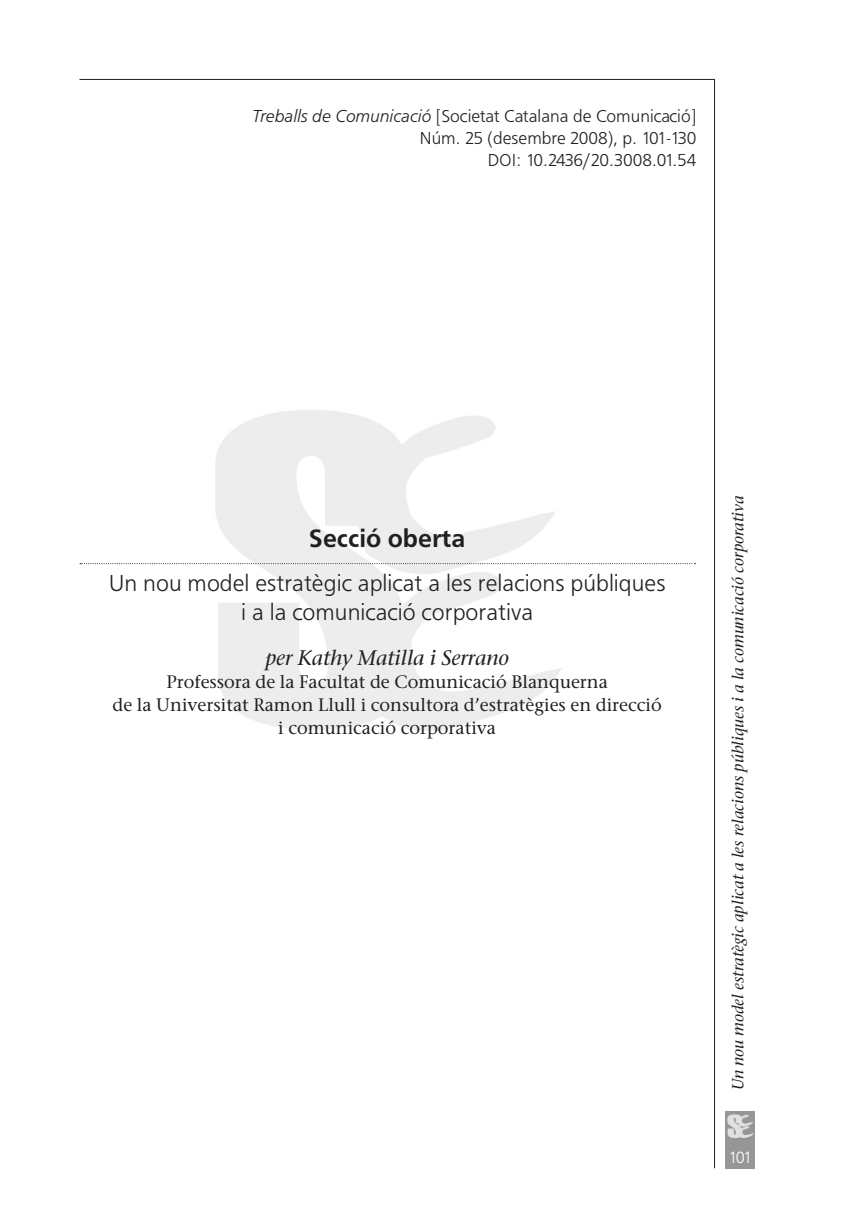
<style>
.page{position:relative;width:851px;height:1208px;background:#fff}
.page>*{position:absolute;margin:0;border:0;box-sizing:border-box;transform-origin:0 0}
.t1{font:700 26px "Frugal Sans";color:#231f20}
.t2{font:300 24px/29px "Frugal Sans";color:#231f20;text-align:center}
.t3{font:italic 21px "Stone Serif";color:#231f20}
.t4{font:18px/23px "Stone Serif";color:#231f20;text-align:center}
.t5{font:300 18px/22px "Frugal Sans";color:#231f20;text-align:right}
.t6{font:300 17px "Frugal Sans";color:#fff}
.t7{font:italic 16px "Stone Serif";color:#231f20}
.s1{font-style:italic}
</style>
<div class="page">
<hr style="left:714px;top:79px;width:1px;height:1089px;background:#231f20">
<img style="left:725px;top:1111px;width:29px;height:57px">
<hr style="left:79px;top:79px;width:636px;height:1px;background:#231f20">
<svg style="left:80px;top:563px;width:615px;height:1px"></svg>
<p class="t5" style="left:252px;top:105px;width:446px"><span class="s1">Treballs de Comunicació</span> [Societat Catalana de Comunicació]<br>Núm. 25 (desembre 2008), p. 101-130<br>DOI: 10.2436/20.3008.01.54</p>
<h1 class="t1" style="left:309px;top:523px;width:158px">Secció oberta</h1>
<h2 class="t2" style="left:109px;top:568px;width:558px">Un nou model estratègic aplicat a les relacions públiques i a la comunicació corporativa</h2>
<p class="t3" style="left:265px;top:645px;width:239px">per Kathy Matilla i Serrano</p>
<p class="t4" style="left:112px;top:670px;width:550px">Professora de la Facultat de Comunicació Blanquerna<br>de la Universitat Ramon Llull i consultora d’estratègies en direcció i comunicació corporativa</p>
<p class="t7" style="left:728px;top:1090px;width:596px;rotate:-90deg">Un nou model estratègic aplicat a les relacions públiques i a la comunicació corporativa</p>
<p class="t6" style="left:728px;top:1148px;width:25px">101</p>
</div>
